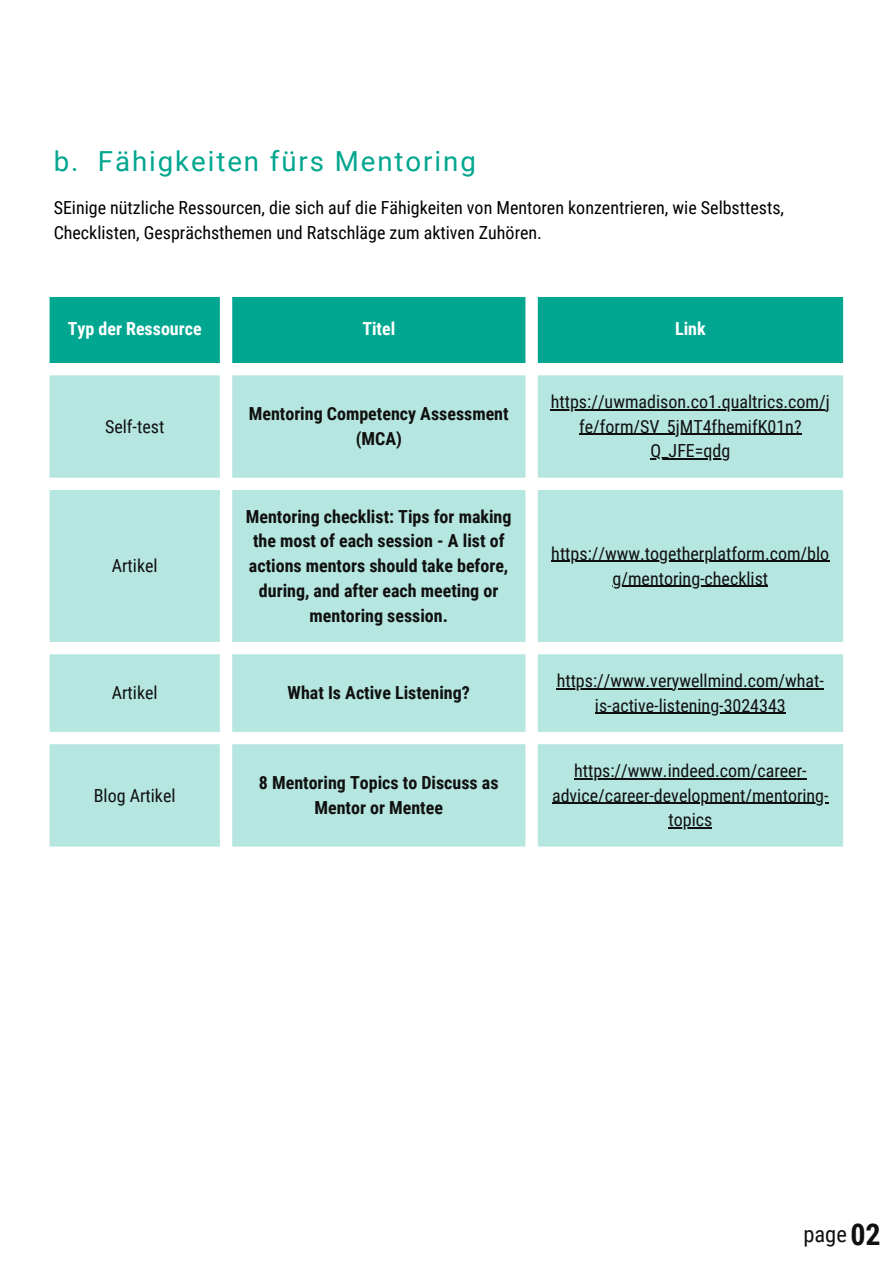
<style>
.page{position:relative;width:893px;height:1264px;background:#fff}
.page>*{position:absolute;margin:0;border:0;box-sizing:border-box;transform-origin:0 0}
.t1{font:700 30px "Roboto Condensed";color:#101010}
.t2{font:27.6px "Roboto";letter-spacing:.07em;color:#00a68f}
.t3{font:22.5px "Roboto Condensed";color:#101010}
.t4{font:18px/24.8px "Roboto Condensed";color:#101010;text-align:center}
.t5{font:700 18px/24.8px "Roboto Condensed";color:#101010;text-align:center}
.t6{font:18px/24.8px "Roboto Condensed";color:#000}
.t7{font:700 18px "Roboto Condensed";color:#fff}
</style>
<div class="page">
<div style="left:50px;top:297px;width:793px;height:66px;background:#00a68f"></div>
<svg style="left:50px;top:375px;width:793px;height:471px;background:#bce7e1"></svg>
<hr style="left:550px;top:409px;width:280px;height:1px;background:#101010">
<hr style="left:579px;top:434px;width:222px;height:1px;background:#101010">
<hr style="left:650px;top:458px;width:80px;height:1px;background:#101010">
<hr style="left:551px;top:561px;width:278px;height:1px;background:#101010">
<hr style="left:612px;top:585px;width:156px;height:2px;background:#101010">
<hr style="left:556px;top:688px;width:268px;height:1px;background:#101010">
<hr style="left:595px;top:712px;width:190px;height:2px;background:#101010">
<hr style="left:574px;top:778px;width:232px;height:1px;background:#101010">
<hr style="left:552px;top:802px;width:276px;height:1px;background:#101010">
<hr style="left:668px;top:827px;width:44px;height:1px;background:#101010">
<p class="t2" style="left:54px;top:145px;width:423px">b. Fähigkeiten fürs Mentoring</p>
<p class="t6" style="left:54px;top:195px;width:731px">SEinige nützliche Ressourcen, die sich auf die Fähigkeiten von Mentoren konzentrieren, wie Selbsttests,<br>Checklisten, Gesprächsthemen und Ratschläge zum aktiven Zuhören.</p>
<p class="t7" style="left:68px;top:318px;width:135px">Typ der Ressource</p>
<p class="t7" style="left:362px;top:318px;width:34px">Titel</p>
<p class="t7" style="left:675px;top:318px;width:32px">Link</p>
<p class="t4" style="left:105px;top:414px;width:61px">Self-test</p>
<p class="t5" style="left:249px;top:402px;width:261px">Mentoring Competency Assessment (MCA)</p>
<p class="t4" style="left:112px;top:553px;width:47px">Artikel</p>
<p class="t5" style="left:246px;top:504px;width:267px">Mentoring checklist: Tips for making the most of each session - A list of actions mentors should take before, during, and after each meeting or mentoring session.</p>
<p class="t4" style="left:112px;top:680px;width:47px">Artikel</p>
<p class="t5" style="left:287px;top:680px;width:184px">What Is Active Listening?</p>
<p class="t4" style="left:94px;top:783px;width:83px">Blog Artikel</p>
<p class="t5" style="left:259px;top:770px;width:241px">8 Mentoring Topics to Discuss as<br>Mentor or Mentee</p>
<p class="t4" style="left:550px;top:389px;width:280px">https://uwmadison.co1.qualtrics.com/j fe/form/SV_5jMT4fhemifK01n?<br>Q_JFE=qdg</p>
<p class="t4" style="left:551px;top:541px;width:279px">https://www.togetherplatform.com/blo g/mentoring-checklist</p>
<p class="t4" style="left:556px;top:668px;width:269px">https://www.verywellmind.com/what&shy;is-active-listening-3024343</p>
<p class="t4" style="left:552px;top:758px;width:278px">https://www.indeed.com/career&shy;advice/career-development/mentoring&shy;topics</p>
<p class="t3" style="left:803px;top:1221px;width:45px">page</p>
<p class="t1" style="left:850px;top:1216px;width:32px">02</p>
</div>
